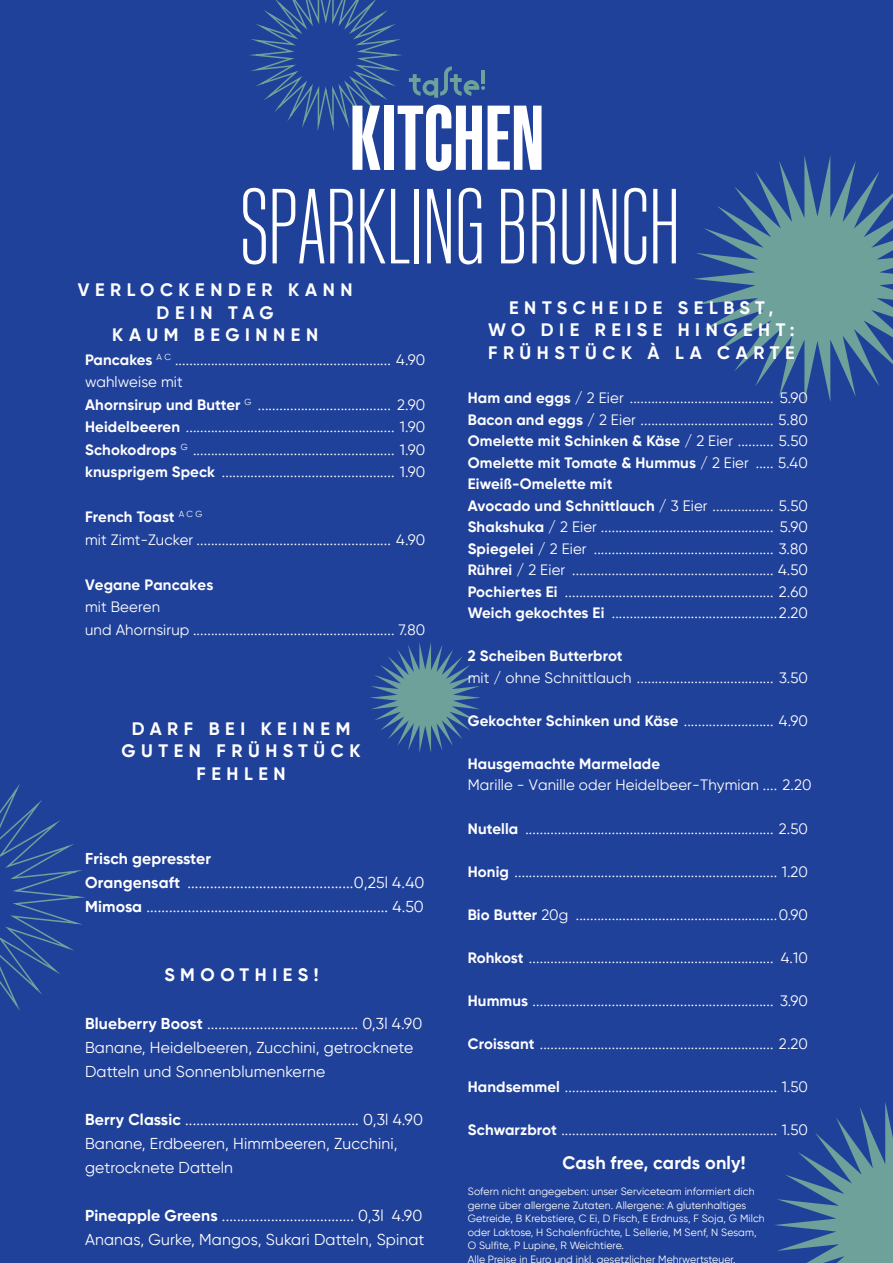
<style>
.page{position:relative;width:893px;height:1263px;background:#20419a}
.page>*{position:absolute;margin:0;border:0;box-sizing:border-box;transform-origin:0 0}
.t1{font:300 108px "Kaneda Gothic";letter-spacing:-.01em;color:#fff}
.t2{font:700 18px "Gilroy";letter-spacing:.31em;color:#fff}
.t3{font:700 18px "Gilroy";letter-spacing:.005em;color:#fff}
.t4{font:15.75px/24px "Gilroy";letter-spacing:.01em;color:#fff}
.t5{font:700 15.75px "Gilroy";letter-spacing:.005em;color:#fff}
.t6{font:15px "Gilroy";letter-spacing:.01em;color:#fff}
.t7{font:700 15px/22.5px "Gilroy";letter-spacing:.01em;color:#fff}
.t8{font:10.5px "Gilroy";letter-spacing:.01em;color:#fff}
.s1{font-weight:700}
.s2{font-weight:400}
</style>
<div class="page">
<svg style="left:0;top:784px;width:85px;height:227px"></svg>
<svg style="left:775px;top:1102px;width:118px;height:161px"></svg>
<svg style="left:694px;top:156px;width:199px;height:246px"></svg>
<svg style="left:370px;top:643px;width:111px;height:110px"></svg>
<svg style="left:249px;top:0;width:292px;height:171px"></svg>
<hr style="left:481px;top:70px;width:4px;height:14px;background:#6da19a">
<p class="t1" style="left:240px;top:168px;width:442px">SPARKLING BRUNCH</p>
<p class="t2" style="left:78px;top:278px;width:276px">VERLOCKENDER KANN</p>
<p class="t2" style="left:157px;top:301px;width:119px">DEIN TAG</p>
<p class="t2" style="left:112px;top:323px;width:207px">KAUM BEGINNEN</p>
<p class="t6" style="left:85px;top:350px;width:342px"><span class="s1">Pancakes</span> <sup>A</sup> <sup>C</sup> ............................................................ 4.90</p>
<p class="t6" style="left:85px;top:373px;width:99px">wahlweise mit</p>
<p class="t6" style="left:85px;top:395px;width:342px"><span class="s1">Ahornsirup und Butter</span> <sup>G</sup> ..................................... 2.90</p>
<p class="t6" style="left:85px;top:418px;width:342px"><span class="s1">Heidelbeeren</span> .......................................................... 1.90</p>
<p class="t6" style="left:85px;top:440px;width:342px"><span class="s1">Schokodrops</span> <sup>G</sup> ........................................................ 1.90</p>
<p class="t6" style="left:85px;top:463px;width:342px"><span class="s1">knusprigem Speck</span> ................................................ 1.90</p>
<p class="t7" style="left:85px;top:505px;width:119px">French Toast <sup>A</sup> <sup>C</sup> <sup>G</sup></p>
<p class="t6" style="left:85px;top:530px;width:342px">mit Zimt-Zucker ...................................................... 4.90</p>
<p class="t7" style="left:85px;top:573px;width:130px">Vegane Pancakes <span class="s2">mit Beeren</span></p>
<p class="t6" style="left:85px;top:620px;width:342px">und Ahornsirup ........................................................ 7.80</p>
<p class="t2" style="left:132px;top:717px;width:220px">DARF BEI KEINEM</p>
<p class="t2" style="left:122px;top:740px;width:240px">GUTEN FRÜHSTÜCK</p>
<p class="t2" style="left:196px;top:762px;width:91px">FEHLEN</p>
<p class="t5" style="left:85px;top:848px;width:127px">Frisch gepresster</p>
<p class="t4" style="left:85px;top:870px;width:341px"><span class="s1">Orangensaft</span> ............................................0,25l 4.40</p>
<p class="t4" style="left:85px;top:894px;width:340px"><span class="s1">Mimosa</span> ................................................................ 4.50</p>
<p class="t2" style="left:164px;top:963px;width:156px">SMOOTHIES!</p>
<p class="t4" style="left:85px;top:1011px;width:339px"><span class="s1">Blueberry Boost</span> ........................................ 0,3l 4.90</p>
<p class="t4" style="left:85px;top:1035px;width:330px">Banane, Heidelbeeren, Zucchini, getrocknete<br>Datteln und Sonnenblumenkerne</p>
<p class="t4" style="left:85px;top:1107px;width:339px"><span class="s1">Berry Classic</span> .............................................. 0,3l 4.90</p>
<p class="t4" style="left:85px;top:1131px;width:314px">Banane, Erdbeeren, Himmbeeren, Zucchini, getrocknete Datteln</p>
<p class="t4" style="left:85px;top:1203px;width:339px"><span class="s1">Pineapple Greens</span> ................................... 0,3l 4.90</p>
<p class="t4" style="left:85px;top:1227px;width:341px">Ananas, Gurke, Mangos, Sukari Datteln, Spinat</p>
<p class="t2" style="left:509px;top:296px;width:266px">ENTSCHEIDE SELBST,</p>
<p class="t2" style="left:488px;top:319px;width:308px">WO DIE REISE HINGEHT:</p>
<p class="t2" style="left:488px;top:341px;width:308px">FRÜHSTÜCK À LA CARTE</p>
<p class="t6" style="left:468px;top:389px;width:342px"><span class="s1">Ham and eggs</span> / 2 Eier ........................................ 5.90</p>
<p class="t6" style="left:468px;top:410px;width:342px"><span class="s1">Bacon and eggs</span> / 2 Eier ..................................... 5.80</p>
<p class="t7" style="left:468px;top:429px;width:342px">Omelette mit Schinken &amp; Käse <span class="s2">/ 2 Eier .......... 5.50</span></p>
<p class="t7" style="left:468px;top:451px;width:342px">Omelette mit Tomate &amp; Hummus <span class="s2">/ 2 Eier ..... 5.40</span></p>
<p class="t7" style="left:468px;top:472px;width:146px">Eiweiß-Omelette mit</p>
<p class="t6" style="left:468px;top:496px;width:342px"><span class="s1">Avocado und Schnittlauch</span> / 3 Eier ................. 5.50</p>
<p class="t6" style="left:468px;top:518px;width:342px"><span class="s1">Shakshuka</span> / 2 Eier ................................................ 5.90</p>
<p class="t6" style="left:468px;top:539px;width:342px"><span class="s1">Spiegelei</span> / 2 Eier .................................................. 3.80</p>
<p class="t6" style="left:468px;top:561px;width:342px"><span class="s1">Rührei</span> / 2 Eier ........................................................ 4.50</p>
<p class="t6" style="left:468px;top:582px;width:342px"><span class="s1">Pochiertes Ei</span> .......................................................... 2.60</p>
<p class="t6" style="left:468px;top:604px;width:342px"><span class="s1">Weich gekochtes Ei</span> ..............................................2.20</p>
<p class="t7" style="left:468px;top:645px;width:156px">2 Scheiben Butterbrot</p>
<p class="t6" style="left:468px;top:668px;width:342px">mit / ohne Schnittlauch ...................................... 3.50</p>
<p class="t6" style="left:468px;top:711px;width:342px"><span class="s1">Gekochter Schinken und Käse</span> ......................... 4.90</p>
<p class="t7" style="left:468px;top:752px;width:194px">Hausgemachte Marmelade</p>
<p class="t6" style="left:468px;top:776px;width:345px">Marille - Vanille oder Heidelbeer-Thymian .... 2.20</p>
<p class="t6" style="left:468px;top:819px;width:342px"><span class="s1">Nutella</span> ..................................................................... 2.50</p>
<p class="t6" style="left:468px;top:862px;width:342px"><span class="s1">Honig</span> ......................................................................... 1.20</p>
<p class="t6" style="left:468px;top:905px;width:342px"><span class="s1">Bio Butter</span> 20g ........................................................0.90</p>
<p class="t6" style="left:468px;top:948px;width:342px"><span class="s1">Rohkost</span> .................................................................... 4.10</p>
<p class="t6" style="left:468px;top:991px;width:342px"><span class="s1">Hummus</span> ................................................................... 3.90</p>
<p class="t6" style="left:468px;top:1034px;width:342px"><span class="s1">Croissant</span> ................................................................. 2.20</p>
<p class="t6" style="left:468px;top:1077px;width:342px"><span class="s1">Handsemmel</span> ........................................................... 1.50</p>
<p class="t6" style="left:468px;top:1120px;width:342px"><span class="s1">Schwarzbrot</span> ............................................................ 1.50</p>
<p class="t3" style="left:562px;top:1151px;width:185px">Cash free, cards only!</p>
<p class="t8" style="left:468px;top:1185px;width:288px">Sofern nicht angegeben: unser Serviceteam informiert dich</p>
<p class="t8" style="left:468px;top:1198px;width:280px">gerne über allergene Zutaten. Allergene: A glutenhaltiges</p>
<p class="t8" style="left:468px;top:1212px;width:299px">Getreide, B Krebstiere, C Ei, D Fisch, E Erdnuss, F Soja, G Milch</p>
<p class="t8" style="left:468px;top:1226px;width:290px">oder Laktose, H Schalenfrüchte, L Sellerie, M Senf, N Sesam,</p>
<p class="t8" style="left:468px;top:1239px;width:158px">O Sulfite, P Lupine, R Weichtiere.</p>
<p class="t8" style="left:468px;top:1252px;width:269px">Alle Preise in Euro und inkl. gesetzlicher Mehrwertsteuer.</p>
</div>
